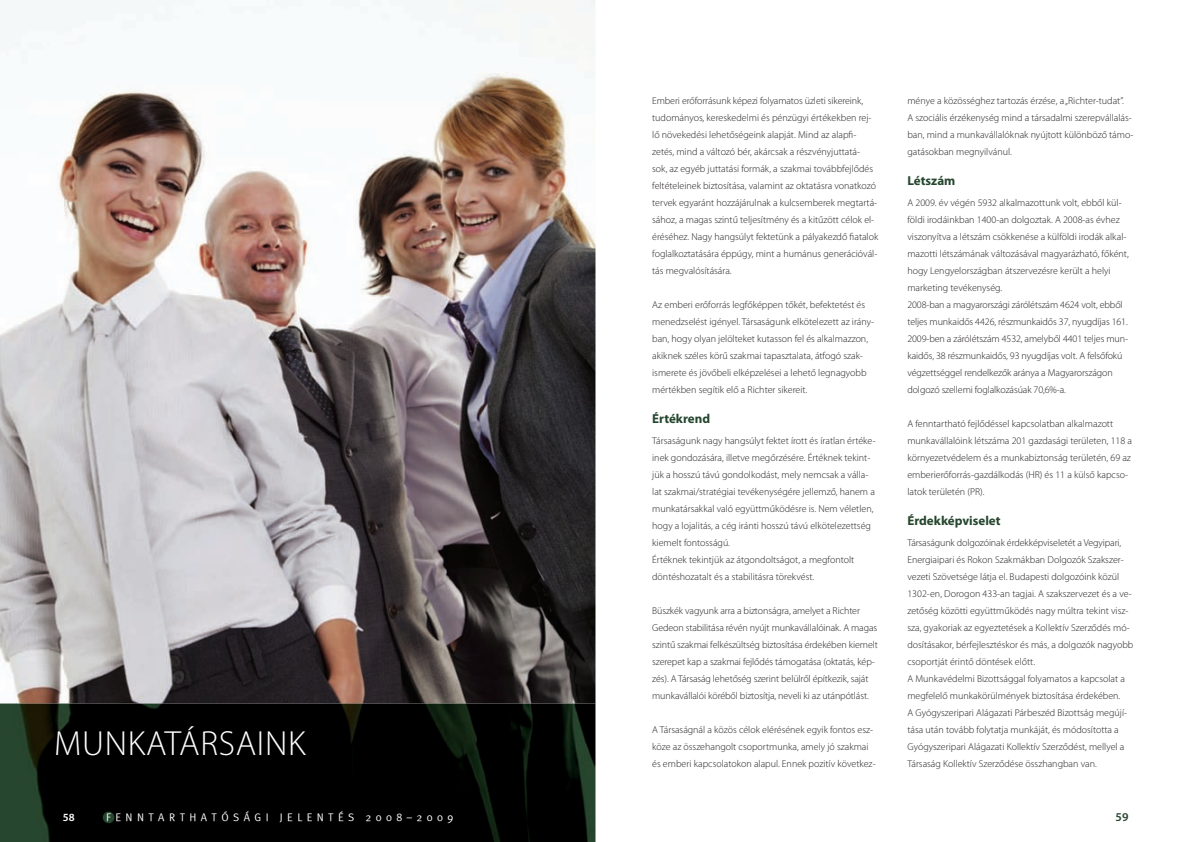
<style>
.page{position:relative;width:1191px;height:842px;background:#fff}
.page>*{position:absolute;margin:0;border:0;box-sizing:border-box;transform-origin:0 0}
.t1{font:300 35px "Myriad Pro";letter-spacing:.02em;color:#fff}
.t2{font:700 13px "Myriad Pro";color:#25462e}
.t3{font:600 12px "Myriad Pro";color:#25462e}
.t4{font:11px "Meta Plus Normal Roman";letter-spacing:.4em;color:#fff}
.t5{font:600 11px "Myriad Pro";color:#fff}
.t6{font:300 10px/17px "Myriad Pro";color:#231f20}
</style>
<div class="page">
<img style="left:0;top:0;width:595px;height:703px">
<img style="left:0;top:703px;width:595px;height:139px">
<img style="left:102px;top:811px;width:14px;height:14px">
<div style="left:103px;top:812px;width:11px;height:11px;background:#25462e;border-radius:50%"></div>
<h1 class="t1" style="left:54px;top:724px;width:253px">MUNKATÁRSAINK</h1>
<p class="t5" style="left:63px;top:810px;width:13px">58</p>
<p class="t4" style="left:106px;top:811px;width:348px">FENNTARTHATÓSÁGI JELENTÉS 2008–2009</p>
<p class="t6" style="left:652px;top:92px;width:228px">Emberi erőforrásunk képezi folyamatos üzleti sikereink, tudományos, kereskedelmi és pénzügyi értékekben rej&shy;lő növekedési lehetőségeink alapját. Mind az alapfi&shy;zetés, mind a változó bér, akárcsak a részvényjuttatá-<br>sok, az egyéb juttatási formák, a szakmai továbbfejlődés feltéte leinek biztosítása, valamint az oktatásra vonatkozó tervek egyaránt hozzájárulnak a kulcsemberek megtartá&shy;sához, a magas szintű teljesítmény és a kitűzött célok el&shy;éréséhez. Nagy hangsúlyt fektetünk a pályakezdő fiatalok foglalkoztatására éppúgy, mint a humánus generációvál&shy;tás megvalósítására.</p>
<p class="t6" style="left:652px;top:296px;width:223px">Az emberi erőforrás legfőképpen tőkét, befektetést és menedzselést igényel. Társaságunk elkötelezett az irány&shy;ban, hogy olyan jelölteket kutasson fel és alkalmazzon, akiknek széles körű szakmai tapasztalata, átfogó szak&shy;ismerete és jövőbeli elképzelései a lehető legnagyobb mértékben segítik elő a Richter sikereit.</p>
<h2 class="t2" style="left:652px;top:410px;width:59px">Értékrend</h2>
<p class="t6" style="left:652px;top:432px;width:225px">Társaságunk nagy hangsúlyt fektet írott és íratlan értéke&shy;inek gondozására, illetve megőrzésére. Értéknek tekint&shy;jük a hosszú távú gondolkodást, mely nemcsak a válla&shy;lat szakmai/stratégiai tevékenységére jellemző, hanem a munkatársakkal való együttműködésre is. Nem véletlen, hogy a lojalitás, a cég iránti hosszú távú elkötelezettség kiemelt fontosságú.<br>Értéknek tekintjük az átgondoltságot, a megfontolt döntéshozatalt és a stabilitásra törekvést.</p>
<p class="t6" style="left:652px;top:602px;width:227px">Büszkék vagyunk arra a biztonságra, amelyet a Richter Gedeon stabilitása révén nyújt munkavállalóinak. A magas szintű szakmai felkészültség biztosítása érdekében kiemelt szerepet kap a szakmai fejlődés támogatása (oktatás, kép&shy;zés). A Társaság lehetőség szerint belülről építkezik, saját munkavállalói köréből biztosítja, neveli ki az utánpótlást.</p>
<p class="t6" style="left:652px;top:721px;width:225px">A Társaságnál a közös célok elérésének egyik fontos esz&shy;köze az összehangolt csoportmunka, amely jó szakmai és emberi kapcsolatokon alapul. Ennek pozitív következ-</p>
<p class="t6" style="left:907px;top:92px;width:227px">ménye a közösséghez tartozás érzése, a „Richter-tudat”.<br>A szociális érzékenység mind a társadalmi szerepvállalás&shy;ban, mind a munkavállalóknak nyújtott különböző támo&shy;gatásokban megnyilvánul.</p>
<h2 class="t2" style="left:907px;top:172px;width:49px">Létszám</h2>
<p class="t6" style="left:907px;top:194px;width:223px">A 2009. év végén 5932 alkalmazottunk volt, ebből kül&shy;földi irodáinkban 1400-an dolgoztak. A 2008-as évhez viszonyítva a létszám csökkenése a külföldi irodák alkal&shy;mazotti létszámának változásával magyarázható, főként, hogy Lengyelországban átszervezésre került a helyi marketing tevékenység.<br>2008-ban a magyarországi zárólétszám 4624 volt, ebből teljes munkaidős 4426, részmunkaidős 37, nyugdíjas 161.<br>2009-ben a zárólétszám 4532, amelyből 4401 teljes mun&shy;kaidős, 38 részmunkaidős, 93 nyugdíjas volt. A felsőfokú végzettséggel rendelkezők aránya a Magyarországon dolgozó szellemi foglalkozásúak 70,6%-a.</p>
<p class="t6" style="left:907px;top:415px;width:226px">A fenntartható fejlődéssel kapcsolatban alkalmazott munkavállalóink létszáma 201 gazdasági területen, 118 a környezetvédelem és a munkabiztonság területén, 69 az emberierőforrás-gazdálkodás (HR) és 11 a külső kapcso&shy;latok területén (PR).</p>
<h2 class="t2" style="left:907px;top:512px;width:95px">Érdekképviselet</h2>
<p class="t6" style="left:907px;top:534px;width:227px">Társaságunk dolgozóinak érdekképviseletét a Vegyipari, Energiaipari és Rokon Szakmákban Dolgozók Szakszer&shy;vezeti Szövetsége látja el. Budapesti dolgozóink közül 1302-en, Dorogon 433-an tagjai. A szakszervezet és a ve&shy;zetőség közötti együttműködés nagy múltra tekint visz&shy;sza, gyakoriak az egyeztetések a Kollektív Szerződés mó&shy;dosításakor, bérfejlesztéskor és más, a dolgozók nagyobb csoportját érintő döntések előtt.<br>A Munkavédelmi Bizottsággal folyamatos a kapcsolat a megfelelő munkakörülmények biztosítása érdekében.<br>A Gyógyszeripari Alágazati Párbeszéd Bizottság megújí&shy;tása után tovább folytatja munkáját, és módosította a Gyógyszeripari Alágazati Kollektív Szerződést, mellyel a</p>
<p class="t6" style="left:907px;top:755px;width:191px">Társaság Kollektív Szerződése összhangban van.</p>
<p class="t3" style="left:1115px;top:810px;width:14px">59</p>
</div>
